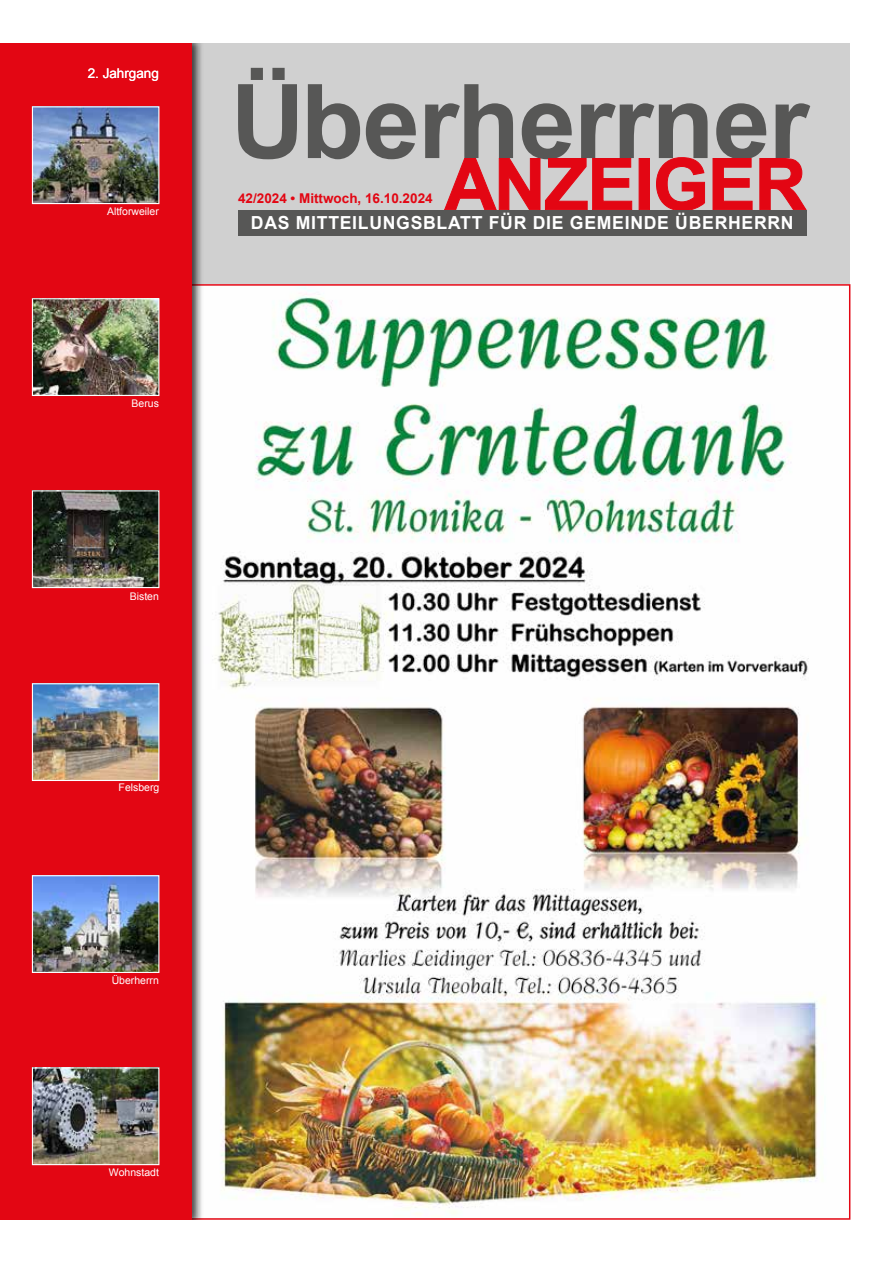
<style>
.page{position:relative;width:893px;height:1263px;background:#fff}
.page>*{position:absolute;margin:0;border:0;box-sizing:border-box;transform-origin:0 0}
.t1{font:700 18px "Arial";letter-spacing:.04em;color:#fff}
.t2{font:700 13.5px "Arial";color:#e30613}
.t3{font:13.5px "Arial";color:#fff}
.t4{font:10.5px "Arial";color:#fff}
</style>
<div class="page">
<div style="left:187px;top:43px;width:663px;height:243px;background:#d0d0d0"></div>
<img style="left:214px;top:287px;width:612px;height:928px">
<svg style="left:238px;top:68px;width:572px;height:91px"></svg>
<svg style="left:444px;top:157px;width:363px;height:54px"></svg>
<div style="left:238px;top:210px;width:568px;height:26px;background:#575756"></div>
<div style="left:0;top:34px;width:204px;height:1195px;background:#000;opacity:.75"></div>
<div style="left:0;top:43px;width:191px;height:1177px;background:#e30613"></div>
<div style="left:0;top:21px;width:850px;height:22px;background:#fff"></div>
<div style="left:0;top:1220px;width:850px;height:22px;background:#fff"></div>
<img style="left:34px;top:108px;width:123px;height:94px">
<div style="left:32px;top:106px;width:127px;height:98px;border:1px solid #fff"></div>
<img style="left:34px;top:300px;width:123px;height:94px">
<div style="left:32px;top:298px;width:127px;height:98px;border:1px solid #fff"></div>
<img style="left:34px;top:492px;width:123px;height:94px">
<div style="left:32px;top:490px;width:127px;height:98px;border:1px solid #fff"></div>
<img style="left:34px;top:685px;width:123px;height:94px">
<div style="left:32px;top:683px;width:127px;height:98px;border:1px solid #fff"></div>
<img style="left:34px;top:877px;width:123px;height:94px">
<div style="left:32px;top:875px;width:127px;height:98px;border:1px solid #fff"></div>
<img style="left:34px;top:1069px;width:123px;height:94px">
<div style="left:32px;top:1067px;width:127px;height:98px;border:1px solid #fff"></div>
<p class="t3" style="left:88px;top:64px;width:73px">2. Jahrgang</p>
<p class="t4" style="left:107px;top:204px;width:53px">Altforweiler</p>
<p class="t4" style="left:132px;top:397px;width:29px">Berus</p>
<p class="t4" style="left:130px;top:589px;width:31px">Bisten</p>
<p class="t4" style="left:119px;top:780px;width:42px">Felsberg</p>
<p class="t4" style="left:112px;top:973px;width:49px">Überherrn</p>
<p class="t4" style="left:109px;top:1165px;width:51px">Wohnstadt</p>
<p class="t2" style="left:238px;top:189px;width:196px">42/2024 • Mittwoch, 16.10.2024</p>
<h1 class="t1" style="left:251px;top:211px;width:544px">DAS MITTEILUNGSBLATT FÜR DIE GEMEINDE ÜBERHERRN</h1>
</div>
